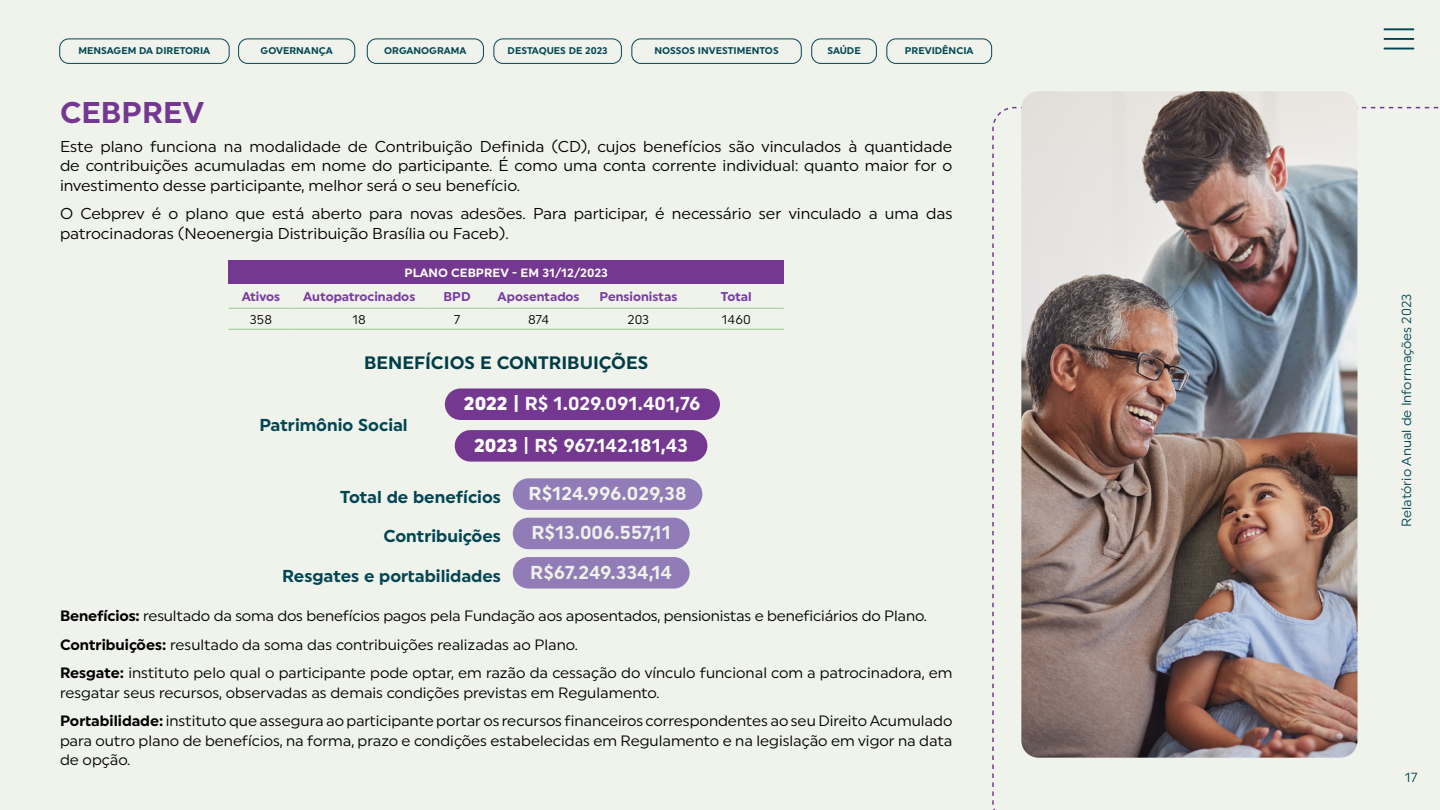
<style>
.page{position:relative;width:1440px;height:810px;background:#eff3eb}
.page>*{position:absolute;margin:0;border:0;box-sizing:border-box;transform-origin:0 0}
.t1{font:700 30px "Uniform";color:#743890}
.t2{font:700 18.75px "Uniform";color:#fff}
.t3{font:700 18.75px "Uniform";color:#eff3eb}
.t4{font:700 18.75px "Uniform";color:#edf1e9}
.t5{font:700 18.75px "Uniform";color:#edf1e8}
.t6{font:700 18px "Uniform";color:#003d48}
.t7{font:700 17.25px "Uniform";color:#034653}
.t8{font:15.75px/19.5px "Uniform";color:#000;text-align:justify}
.t9{font:15px/28.5px "Uniform";color:#000}
.t10{font:13.2px "Uniform";color:#034653}
.t11{font:700 12.75px "Uniform";color:#793aa5}
.t12{font:12.75px "Uniform";color:#000}
.t13{font:700 12px "Uniform";color:#fff}
.t14{font:700 9.75px "Uniform";color:#034653}
.s1{font-weight:900}
.s2{font-weight:700}
</style>
<div class="page">
<div style="left:367px;top:39px;width:117px;height:25px;border:1px solid #034653;border-radius:9px"></div>
<div style="left:238px;top:39px;width:117px;height:25px;border:1px solid #034653;border-radius:9px"></div>
<div style="left:632px;top:39px;width:169px;height:25px;border:1px solid #034653;border-radius:9px"></div>
<div style="left:60px;top:39px;width:169px;height:25px;border:1px solid #034653;border-radius:9px"></div>
<div style="left:494px;top:39px;width:128px;height:25px;border:1px solid #034653;border-radius:9px"></div>
<div style="left:812px;top:39px;width:65px;height:25px;border:1px solid #034653;border-radius:9px"></div>
<div style="left:887px;top:39px;width:105px;height:25px;border:1px solid #034653;border-radius:9px"></div>
<hr style="left:1384px;top:28px;width:30px;height:2px;background:#034653">
<hr style="left:1384px;top:38px;width:30px;height:2px;background:#034653">
<hr style="left:1384px;top:48px;width:30px;height:2px;background:#034653">
<div style="left:991px;top:106px;width:449px;height:704px;background:#eff3eb"></div>
<div style="left:228px;top:261px;width:556px;height:23px;background:#743890"></div>
<hr style="left:228px;top:308px;width:66px;height:1px;background:#95c98f">
<hr style="left:294px;top:308px;width:131px;height:1px;background:#95c98f">
<hr style="left:425px;top:308px;width:64px;height:1px;background:#95c98f">
<hr style="left:489px;top:308px;width:99px;height:1px;background:#95c98f">
<hr style="left:588px;top:308px;width:101px;height:1px;background:#95c98f">
<hr style="left:689px;top:308px;width:95px;height:1px;background:#95c98f">
<hr style="left:228px;top:329px;width:66px;height:1px;background:#95c98f">
<hr style="left:294px;top:329px;width:131px;height:1px;background:#95c98f">
<hr style="left:425px;top:329px;width:64px;height:1px;background:#95c98f">
<hr style="left:489px;top:329px;width:99px;height:1px;background:#95c98f">
<hr style="left:588px;top:329px;width:101px;height:1px;background:#95c98f">
<hr style="left:689px;top:329px;width:95px;height:1px;background:#95c98f">
<div style="left:445px;top:388px;width:275px;height:32px;background:#743890;border-radius:16px"></div>
<div style="left:513px;top:478px;width:189px;height:32px;background:#927cb8;border-radius:16px"></div>
<div style="left:513px;top:518px;width:177px;height:31px;background:#927cb8;border-radius:16px"></div>
<div style="left:513px;top:557px;width:177px;height:32px;background:#927cb8;border-radius:16px"></div>
<div style="left:455px;top:430px;width:252px;height:32px;background:#743890;border-radius:16px"></div>
<img style="left:1021px;top:91px;width:337px;height:667px">
<p class="t14" style="left:79px;top:45px;width:133px">MENSAGEM DA DIRETORIA</p>
<p class="t14" style="left:261px;top:45px;width:74px">GOVERNANÇA</p>
<p class="t14" style="left:384px;top:45px;width:84px">ORGANOGRAMA</p>
<p class="t14" style="left:508px;top:45px;width:101px">DESTAQUES DE 2023</p>
<p class="t14" style="left:654px;top:45px;width:126px">NOSSOS INVESTIMENTOS</p>
<p class="t14" style="left:827px;top:45px;width:35px">SAÚDE</p>
<p class="t14" style="left:905px;top:45px;width:70px">PREVIDÊNCIA</p>
<h1 class="t1" style="left:60px;top:95px;width:145px">CEBPREV</h1>
<p class="t8" style="left:60px;top:136px;width:894px">Este plano funciona na modalidade de Contribuição Definida (CD), cujos benefícios são vinculados à quantidade de contribuições acumuladas em nome do participante. É como uma conta corrente individual: quanto maior for o investimento desse participante, melhor será o seu benefício.</p>
<p class="t8" style="left:60px;top:204px;width:894px">O Cebprev é o plano que está aberto para novas adesões. Para participar, é necessário ser vinculado a uma das patrocinadoras (Neoenergia Distribuição Brasília ou Faceb).</p>
<p class="t13" style="left:405px;top:266px;width:205px">PLANO CEBPREV - EM 31/12/2023</p>
<p class="t11" style="left:242px;top:289px;width:40px">Ativos</p>
<p class="t11" style="left:303px;top:289px;width:114px">Autopatrocinados</p>
<p class="t11" style="left:444px;top:289px;width:29px">BPD</p>
<p class="t11" style="left:498px;top:289px;width:83px">Aposentados</p>
<p class="t11" style="left:600px;top:289px;width:79px">Pensionistas</p>
<p class="t11" style="left:721px;top:289px;width:32px">Total</p>
<p class="t12" style="left:250px;top:312px;width:24px">358</p>
<p class="t12" style="left:353px;top:312px;width:15px">18</p>
<p class="t12" style="left:454px;top:312px;width:8px">7</p>
<p class="t12" style="left:528px;top:312px;width:23px">874</p>
<p class="t12" style="left:628px;top:312px;width:23px">203</p>
<p class="t12" style="left:722px;top:312px;width:30px">1460</p>
<p class="t6" style="left:364px;top:352px;width:286px">BENEFÍCIOS E CONTRIBUIÇÕES</p>
<p class="t7" style="left:259px;top:414px;width:150px">Patrimônio Social</p>
<p class="t2" style="left:464px;top:392px;width:238px"><span class="s1">2022 |</span> R$ 1.029.091.401,76</p>
<p class="t2" style="left:474px;top:434px;width:215px"><span class="s1">2023</span> | R$ 967.142.181,43</p>
<p class="t7" style="left:340px;top:487px;width:162px">Total de benefícios</p>
<p class="t7" style="left:383px;top:526px;width:119px">Contribuições</p>
<p class="t7" style="left:282px;top:565px;width:220px">Resgates e portabilidades</p>
<p class="t3" style="left:529px;top:482px;width:159px">R$124.996.029,38</p>
<p class="t4" style="left:531px;top:522px;width:141px">R$13.006.557,11</p>
<p class="t5" style="left:530px;top:561px;width:143px">R$67.249.334,14</p>
<p class="t9" style="left:60px;top:601px;width:894px"><span class="s2">Benefícios:</span> resultado da soma dos benefícios pagos pela Fundação aos aposentados, pensionistas e beneficiários do Plano.<br><span class="s2">Contribuições:</span> resultado da soma das contribuições realizadas ao Plano.<br><span class="s2">Resgate:</span> instituto pelo qual o participante pode optar, em razão da cessação do vínculo funcional com a patrocinadora, em</p>
<p class="t9" style="left:60px;top:678px;width:894px">resgatar seus recursos, observadas as demais condições previstas em Regulamento.<br><span class="s2">Portabilidade:</span> instituto que assegura ao participante portar os recursos financeiros correspondentes ao seu Direito Acumulado</p>
<p class="t9" style="left:60px;top:730px;width:894px;line-height:19.5px">para outro plano de benefícios, na forma, prazo e condições estabelecidas em Regulamento e na legislação em vigor na data de opção.</p>
<p class="t10" style="left:1399px;top:527px;width:235px;rotate:-90deg">Relatório Anual de Informações 2023</p>
<p class="t10" style="left:1405px;top:769px;width:14px">17</p>
</div>
